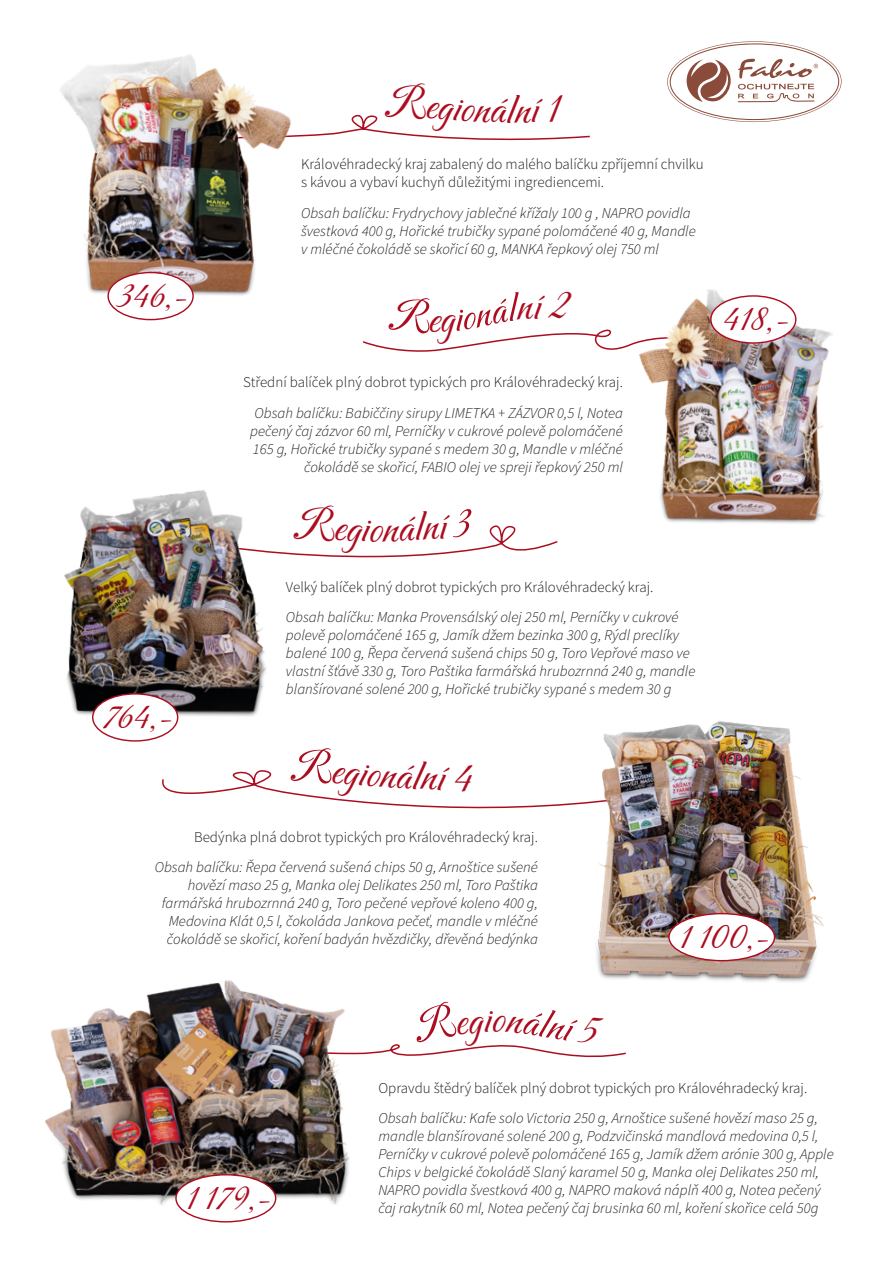
<style>
.page{position:relative;width:893px;height:1263px;background:#fff}
.page>*{position:absolute;margin:0;border:0;box-sizing:border-box;transform-origin:0 0}
.t1{font:45px "Carattere";color:#ac0d20}
.t2{font:38.25px "Carattere";color:#ac0d20}
.t3{font:italic 15px/18px "Source Sans Variable";color:#1d1d1b}
.t4{font:15px/18px "Source Sans Variable";color:#1d1d1b}
</style>
<div class="page">
<img style="left:60px;top:55px;width:221px;height:266px">
<div style="left:108px;top:273px;width:85px;height:47px;background:#fff;border-radius:50%"></div>
<div style="left:107px;top:272px;width:87px;height:48px;border:1px solid #ac0d20;border-radius:50%"></div>
<img style="left:639px;top:289px;width:194px;height:235px">
<div style="left:711px;top:296px;width:85px;height:47px;background:#fff;border-radius:50%"></div>
<div style="left:710px;top:295px;width:86px;height:49px;border:1px solid #ac0d20;border-radius:50%"></div>
<img style="left:64px;top:490px;width:202px;height:251px">
<div style="left:93px;top:694px;width:85px;height:47px;background:#fff;border-radius:50%"></div>
<div style="left:92px;top:693px;width:86px;height:49px;border:1px solid #ac0d20;border-radius:50%"></div>
<img style="left:597px;top:721px;width:227px;height:261px">
<div style="left:669px;top:914px;width:105px;height:47px;background:#fff;border-radius:50%"></div>
<div style="left:668px;top:913px;width:107px;height:48px;border:1px solid #ac0d20;border-radius:50%"></div>
<img style="left:45px;top:980px;width:304px;height:243px">
<div style="left:176px;top:1175px;width:100px;height:47px;background:#fff;border-radius:50%"></div>
<div style="left:175px;top:1174px;width:101px;height:48px;border:1px solid #ac0d20;border-radius:50%"></div>
<svg style="left:667px;top:41px;width:174px;height:81px"></svg>
<svg style="left:234px;top:502px;width:324px;height:64px"></svg>
<img style="left:162px;top:744px;width:550px;height:72px">
<svg style="left:184px;top:80px;width:406px;height:66px"></svg>
<svg style="left:311px;top:1001px;width:315px;height:61px"></svg>
<svg style="left:363px;top:292px;width:340px;height:66px"></svg>
<h1 class="t1" style="left:514px;top:81px;width:19px">n</h1>
<h2 class="t2" style="left:119px;top:271px;width:69px">346,-</h2>
<h2 class="t2" style="left:103px;top:692px;width:70px">764,-</h2>
<p class="t4" style="left:301px;top:155px;width:404px">Královéhradecký kraj zabalený do malého balíčku zpříjemní chvilku s kávou a vybaví kuchyň důležitými ingrediencemi.</p>
<p class="t3" style="left:301px;top:204px;width:396px">Obsah balíčku: Frydrychovy jablečné křížaly 100 g , NAPRO povidla švestková 400 g, Hořické trubičky sypané polomáčené 40 g, Mandle v mléčné čokoládě se skořicí 60 g, MANKA řepkový olej 750 ml</p>
<p class="t4" style="left:243px;top:373px;width:381px">Střední balíček plný dobrot typických pro Královéhradecký kraj.</p>
<p class="t3" style="left:250px;top:404px;width:374px;text-align:right">Obsah balíčku: Babiččiny sirupy LIMETKA + ZÁZVOR 0,5 l, Notea pečený čaj zázvor 60 ml, Perníčky v cukrové polevě polomáčené 165 g, Hořické trubičky sypané s medem 30 g, Mandle v mléčné čokoládě se skořicí, FABIO olej ve spreji řepkový 250 ml</p>
<h1 class="t1" style="left:369px;top:500px;width:15px">o</h1>
<p class="t4" style="left:286px;top:578px;width:369px">Velký balíček plný dobrot typických pro Královéhradecký kraj.</p>
<p class="t3" style="left:286px;top:608px;width:411px">Obsah balíčku: Manka Provensálský olej 250 ml, Perníčky v cukrové polevě polomáčené 165 g, Jamík džem bezinka 300 g, Rýdl preclíky balené 100 g, Řepa červená sušená chips 50 g, Toro Vepřové maso ve vlastní šťávě 330 g, Toro Paštika farmářská hrubozrnná 240 g, mandle blanšírované solené 200 g, Hořické trubičky sypané s medem 30 g</p>
<h2 class="t2" style="left:723px;top:295px;width:67px">418,-</h2>
<p class="t4" style="left:194px;top:828px;width:345px">Bedýnka plná dobrot typických pro Královéhradecký kraj.</p>
<p class="t3" style="left:155px;top:858px;width:385px;text-align:right">Obsah balíčku: Řepa červená sušená chips 50 g, Arnoštice sušené hovězí maso 25 g, Manka olej Delikates 250 ml, Toro Paštika farmářská hrubozrnná 240 g, Toro pečené vepřové koleno 400 g, Medovina Klát 0,5 l, čokoláda Jankova pečeť, mandle v mléčné čokoládě se skořicí, koření badyán hvězdičky, dřevěná bedýnka</p>
<h1 class="t1" style="left:528px;top:992px;width:50px;rotate:9deg">ální</h1>
<h2 class="t2" style="left:680px;top:912px;width:90px">1 100,-</h2>
<h2 class="t2" style="left:186px;top:1173px;width:85px">1 179,-</h2>
<p class="t4" style="left:378px;top:1079px;width:430px">Opravdu štědrý balíček plný dobrot typických pro Královéhradecký kraj.</p>
<p class="t3" style="left:378px;top:1109px;width:457px">Obsah balíčku: Kafe solo Victoria 250 g, Arnoštice sušené hovězí maso 25 g, mandle blanšírované solené 200 g, Podzvičinská mandlová medovina 0,5 l, Perníčky v cukrové polevě polomáčené 165 g, Jamík džem arónie 300 g, Apple Chips v belgické čokoládě Slaný karamel 50 g, Manka olej Delikates 250 ml, NAPRO povidla švestková 400 g, NAPRO maková náplň 400 g, Notea pečený čaj rakytník 60 ml, Notea pečený čaj brusinka 60 ml, koření skořice celá 50g</p>
</div>
